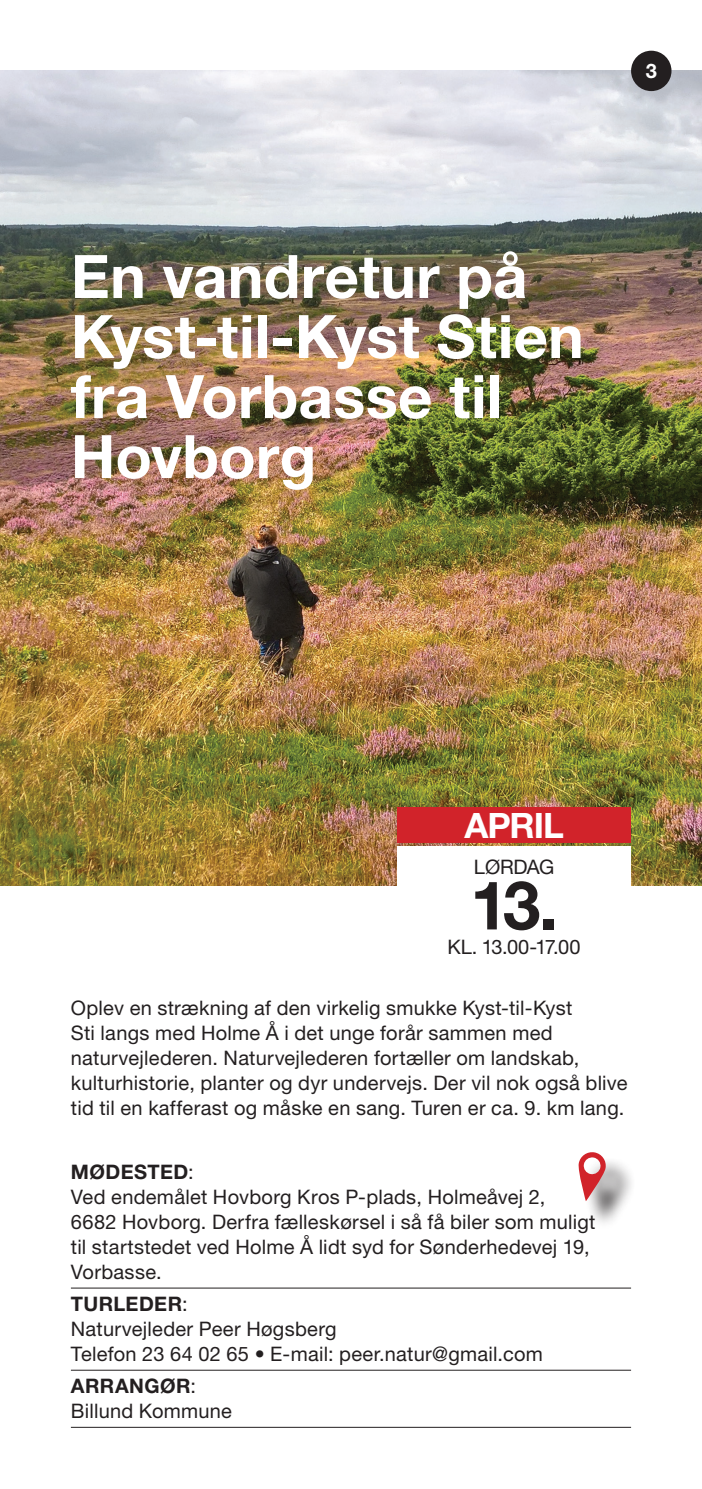
<style>
.page{position:relative;width:702px;height:1489px;background:#fff}
.page>*{position:absolute;margin:0;border:0;box-sizing:border-box;transform-origin:0 0}
.t1{font:700 67.5px "Helvetica Neue";color:#231f20}
.t2{font:700 60px/60px "Helvetica Neue";letter-spacing:.005em;color:#fff}
.t3{font:700 35px "Helvetica Neue";letter-spacing:-.03em;color:#fff}
.t4{font:20px/25px "Helvetica Neue";letter-spacing:.015em;color:#231f20}
.t5{font:700 20px "Helvetica Neue";color:#fff}
.s1{font-weight:700}
</style>
<div class="page">
<hr style="left:71px;top:1287px;width:560px;height:1px;background:#231f20">
<hr style="left:71px;top:1369px;width:560px;height:1px;background:#231f20">
<hr style="left:71px;top:1426px;width:560px;height:1px;background:#231f20">
<img style="left:0;top:71px;width:702px;height:814px">
<div style="left:397px;top:807px;width:234px;height:35px;background:#d1232a"></div>
<div style="left:397px;top:846px;width:234px;height:120px;background:#fff"></div>
<div style="left:582px;top:1156px;width:54px;height:74px;background:#231f20;opacity:.75"></div>
<svg style="left:578px;top:1152px;width:28px;height:49px"></svg>
<div style="left:631px;top:51px;width:40px;height:40px;background:#231f20;border-radius:50%"></div>
<p class="t5" style="left:645px;top:58px;width:13px">3</p>
<h2 class="t2" style="left:71px;top:245px;width:514px">En vandretur på<br>Kyst-til-Kyst Stien fra Vorbasse til<br>Hovborg</h2>
<h3 class="t3" style="left:464px;top:803px;width:101px">APRIL</h3>
<p class="t4" style="left:474px;top:854px;width:82px">LØRDAG</p>
<h1 class="t1" style="left:470px;top:863px;width:89px">13.</h1>
<p class="t4" style="left:447px;top:934px;width:134px">KL. 13.00-17.00</p>
<p class="t4" style="left:71px;top:994px;width:558px">Oplev en strækning af den virkelig smukke Kyst-til-Kyst<br>Sti langs med Holme Å i det unge forår sammen med naturvejlederen. Naturvejlederen fortæller om landskab, kulturhistorie, planter og dyr undervejs. Der vil nok også blive tid til en kafferast og måske en sang. Turen er ca. 9. km lang.</p>
<p class="t4" style="left:71px;top:1158px;width:526px"><span class="s1">MØDESTED</span>:<br>Ved endemålet Hovborg Kros P-plads, Holmeåvej 2, 6682 Hovborg. Derfra fælleskørsel i så få biler som muligt til startstedet ved Holme Å lidt syd for Sønderhedevej 19, Vorbasse.</p>
<p class="t4" style="left:71px;top:1290px;width:473px"><span class="s1">TURLEDER</span>:<br>Naturvejleder Peer Høgsberg<br>Telefon 23 64 02 65 • E-mail: peer.natur@gmail.com</p>
<p class="t4" style="left:71px;top:1372px;width:162px"><span class="s1">ARRANGØR</span>:<br>Billund Kommune</p>
</div>
